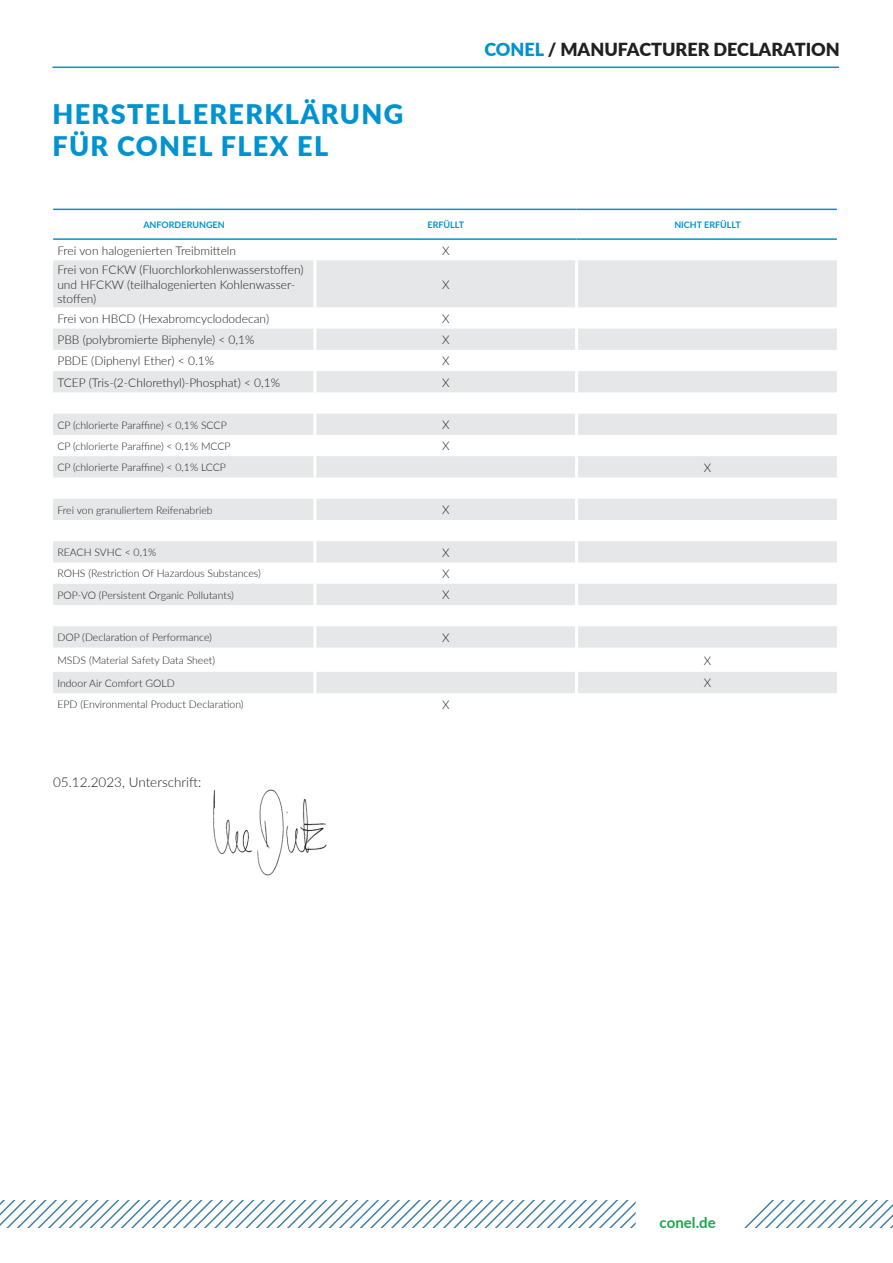
<style>
.page{position:relative;width:893px;height:1263px;background:#fff}
.page>*{position:absolute;margin:0;border:0;box-sizing:border-box;transform-origin:0 0}
.t1{font:900 27px/32.4px "Lato";letter-spacing:.05em;color:#0093d0}
.t2{font:900 18px "Lato";color:#231f20}
.t3{font:700 15px "Lato";color:#1ca64a}
.t4{font:300 13.5px "Lato";color:#231f20}
.t5{font:300 12px/14.4px "Lato";color:#231f20}
.t6{font:300 10.5px "Lato";color:#231f20}
.t7{font:700 9px "Lato";color:#0093d0}
.s1{color:#0093d0}
</style>
<div class="page">
<hr style="left:52px;top:67px;width:787px;height:1px;background:#0093d0">
<svg style="left:105px;top:1200px;width:788px;height:28px"></svg>
<svg style="left:636px;top:1200px;width:133px;height:28px"></svg>
<svg style="left:53px;top:260px;width:784px;height:433px;fill:#e6e7e9"></svg>
<hr style="left:313px;top:260px;width:3px;height:47px;background:#fff">
<hr style="left:575px;top:260px;width:3px;height:47px;background:#fff">
<hr style="left:313px;top:307px;width:3px;height:22px;background:#fff">
<hr style="left:575px;top:307px;width:3px;height:22px;background:#fff">
<hr style="left:313px;top:329px;width:3px;height:21px;background:#fff">
<hr style="left:575px;top:329px;width:3px;height:21px;background:#fff">
<hr style="left:313px;top:350px;width:3px;height:21px;background:#fff">
<hr style="left:575px;top:350px;width:3px;height:21px;background:#fff">
<hr style="left:313px;top:371px;width:3px;height:21px;background:#fff">
<hr style="left:575px;top:371px;width:3px;height:21px;background:#fff">
<hr style="left:313px;top:392px;width:3px;height:22px;background:#fff">
<hr style="left:575px;top:392px;width:3px;height:22px;background:#fff">
<hr style="left:313px;top:414px;width:3px;height:21px;background:#fff">
<hr style="left:575px;top:414px;width:3px;height:21px;background:#fff">
<hr style="left:313px;top:435px;width:3px;height:21px;background:#fff">
<hr style="left:575px;top:435px;width:3px;height:21px;background:#fff">
<hr style="left:313px;top:456px;width:3px;height:21px;background:#fff">
<hr style="left:575px;top:456px;width:3px;height:21px;background:#fff">
<hr style="left:313px;top:477px;width:3px;height:22px;background:#fff">
<hr style="left:575px;top:477px;width:3px;height:22px;background:#fff">
<hr style="left:313px;top:499px;width:3px;height:21px;background:#fff">
<hr style="left:575px;top:499px;width:3px;height:21px;background:#fff">
<hr style="left:313px;top:520px;width:3px;height:21px;background:#fff">
<hr style="left:575px;top:520px;width:3px;height:21px;background:#fff">
<hr style="left:313px;top:541px;width:3px;height:21px;background:#fff">
<hr style="left:575px;top:541px;width:3px;height:21px;background:#fff">
<hr style="left:313px;top:562px;width:3px;height:22px;background:#fff">
<hr style="left:575px;top:562px;width:3px;height:22px;background:#fff">
<hr style="left:313px;top:584px;width:3px;height:21px;background:#fff">
<hr style="left:575px;top:584px;width:3px;height:21px;background:#fff">
<hr style="left:313px;top:605px;width:3px;height:21px;background:#fff">
<hr style="left:575px;top:605px;width:3px;height:21px;background:#fff">
<hr style="left:313px;top:626px;width:3px;height:21px;background:#fff">
<hr style="left:575px;top:626px;width:3px;height:21px;background:#fff">
<hr style="left:313px;top:647px;width:3px;height:25px;background:#fff">
<hr style="left:575px;top:647px;width:3px;height:25px;background:#fff">
<hr style="left:313px;top:672px;width:3px;height:21px;background:#fff">
<hr style="left:575px;top:672px;width:3px;height:21px;background:#fff">
<hr style="left:53px;top:209px;width:262px;height:1px;background:#0093d0">
<hr style="left:315px;top:209px;width:262px;height:1px;background:#0093d0">
<hr style="left:577px;top:209px;width:260px;height:1px;background:#0093d0">
<hr style="left:53px;top:238px;width:262px;height:2px;background:#0093d0">
<hr style="left:315px;top:238px;width:262px;height:2px;background:#0093d0">
<hr style="left:577px;top:238px;width:260px;height:2px;background:#0093d0">
<img style="left:213px;top:789px;width:114px;height:87px">
<h1 class="t1" style="left:52px;top:97px;width:352px">HERSTELLERERKLÄRUNG<br>FÜR CONEL FLEX EL</h1>
<h2 class="t2" style="left:484px;top:36px;width:357px"><span class="s1">CONEL</span> / MANUFACTURER DECLARATION</h2>
<p class="t7" style="left:143px;top:218px;width:83px">ANFORDERUNGEN</p>
<p class="t7" style="left:428px;top:218px;width:38px">ERFÜLLT</p>
<p class="t7" style="left:674px;top:218px;width:68px">NICHT ERFÜLLT</p>
<p class="t5" style="left:57px;top:243px;width:180px">Frei von halogenierten Treibmitteln</p>
<p class="t5" style="left:442px;top:243px;width:9px">X</p>
<p class="t5" style="left:57px;top:262px;width:248px">Frei von FCKW (Fluorchlorkohlenwasserstoffen) und HFCKW (teilhalogenierten Kohlenwasser&shy;stoffen)</p>
<p class="t5" style="left:442px;top:277px;width:9px">X</p>
<p class="t5" style="left:57px;top:311px;width:213px">Frei von HBCD (Hexabromcyclododecan)</p>
<p class="t5" style="left:442px;top:311px;width:9px">X</p>
<p class="t5" style="left:57px;top:332px;width:199px">PBB (polybromierte Biphenyle) &lt; 0,1%</p>
<p class="t5" style="left:442px;top:332px;width:9px">X</p>
<p class="t5" style="left:57px;top:353px;width:158px">PBDE (Diphenyl Ether) &lt; 0.1%</p>
<p class="t5" style="left:442px;top:353px;width:9px">X</p>
<p class="t5" style="left:57px;top:375px;width:224px">TCEP (Tris-(2-Chlorethyl)-Phosphat) &lt; 0,1%</p>
<p class="t5" style="left:442px;top:375px;width:9px">X</p>
<p class="t6" style="left:57px;top:417px;width:171px">CP (chlorierte Paraffine) &lt; 0,1% SCCP</p>
<p class="t5" style="left:442px;top:417px;width:9px">X</p>
<p class="t6" style="left:57px;top:439px;width:175px">CP (chlorierte Paraffine) &lt; 0,1% MCCP</p>
<p class="t5" style="left:442px;top:438px;width:9px">X</p>
<p class="t6" style="left:57px;top:460px;width:170px">CP (chlorierte Paraffine) &lt; 0,1% LCCP</p>
<p class="t5" style="left:704px;top:460px;width:9px">X</p>
<p class="t6" style="left:57px;top:502px;width:157px">Frei von granuliertem Reifenabrieb</p>
<p class="t5" style="left:442px;top:502px;width:9px">X</p>
<p class="t6" style="left:57px;top:545px;width:100px">REACH SVHC &lt; 0,1%</p>
<p class="t5" style="left:442px;top:545px;width:9px">X</p>
<p class="t6" style="left:57px;top:566px;width:205px">ROHS (Restriction Of Hazardous Substances)</p>
<p class="t5" style="left:442px;top:566px;width:9px">X</p>
<p class="t6" style="left:57px;top:587px;width:178px">POP-VO (Persistent Organic Pollutants)</p>
<p class="t5" style="left:442px;top:587px;width:9px">X</p>
<p class="t6" style="left:57px;top:630px;width:156px">DOP (Declaration of Performance)</p>
<p class="t5" style="left:442px;top:630px;width:9px">X</p>
<p class="t6" style="left:57px;top:653px;width:159px">MSDS (Material Safety Data Sheet)</p>
<p class="t5" style="left:704px;top:653px;width:9px">X</p>
<p class="t6" style="left:57px;top:676px;width:119px">Indoor Air Comfort GOLD</p>
<p class="t5" style="left:704px;top:675px;width:9px">X</p>
<p class="t6" style="left:57px;top:697px;width:188px">EPD (Environmental Product Declaration)</p>
<p class="t5" style="left:442px;top:697px;width:9px">X</p>
<p class="t4" style="left:53px;top:772px;width:150px">05.12.2023, Unterschrift:</p>
<h3 class="t3" style="left:660px;top:1211px;width:58px">conel.de</h3>
</div>
